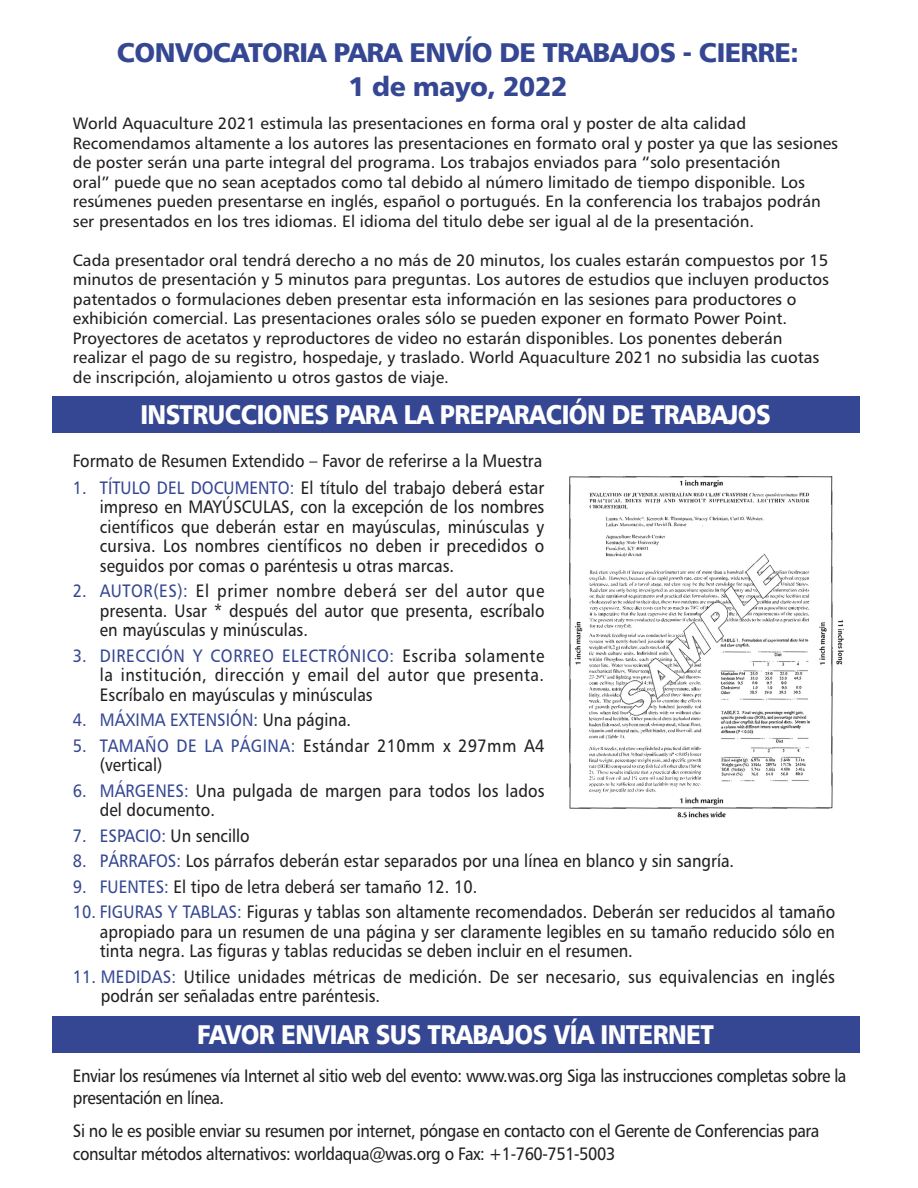
<style>
.page{position:relative;width:918px;height:1188px;background:#fff}
.page>*{position:absolute;margin:0;border:0;box-sizing:border-box;transform-origin:0 0}
.t1{font:27px "Humanist 777 BT Black B";letter-spacing:-.025em;color:#fff;scale:.9 1}
.t2{font:27px/34.5px "Humanist 777 BT Black B";letter-spacing:-.025em;color:#354792;text-align:center}
.t3{font:18px/19.5px "Humanist 777 BT Roman B";color:#231f20;text-align:justify;scale:.9 1}
.t4{font:18px/22.5px "Humanist 777 BT Roman B";letter-spacing:-.025em;color:#231f20;scale:.9 1}
.t5{font:18px/19.5px "Humanist 777 BT Roman B";letter-spacing:.025em;color:#231f20;scale:.9 1}
.t6{font:18px "Humanist 777 BT Roman B";color:#354792;scale:.9 1}
.t7{font:16.5px/19.5px "Humanist 777 BT Roman B";color:#231f20}
.s1{color:#354792}
.s2{color:#231f20}
</style>
<div class="page">
<div style="left:52px;top:397px;width:808px;height:36px;background:#354792"></div>
<div style="left:52px;top:1016px;width:808px;height:37px;background:#354792"></div>
<img style="left:569px;top:476px;width:275px;height:342px">
<h1 class="t2" style="left:117px;top:34px;width:683px">CONVOCATORIA PARA ENVÍO DE TRABAJOS - CIERRE:<br>1 de mayo, 2022</h1>
<p class="t7" style="left:73px;top:114px;width:767px">World Aquaculture 2021 estimula las presentaciones en forma oral y poster de alta calidad Recomendamos altamente a los autores las presentaciones en formato oral y poster ya que las sesiones de poster serán una parte integral del programa. Los trabajos enviados para “solo presentación<br>oral” puede que no sean aceptados como tal debido al número limitado de tiempo disponible. Los resúmenes pueden presentarse en inglés, español o portugués. En la conferencia los trabajos podrán ser presentados en los tres idiomas. El idioma del titulo debe ser igual al de la presentación.</p>
<p class="t7" style="left:73px;top:250px;width:758px">Cada presentador oral tendrá derecho a no más de 20 minutos, los cuales estarán compuestos por 15 minutos de presentación y 5 minutos para preguntas. Los autores de estudios que incluyen productos patentados o formulaciones deben presentar esta información en las sesiones para productores o exhibición comercial. Las presentaciones orales sólo se pueden exponer en formato Power Point.<br>Proyectores de acetatos y reproductores de video no estarán disponibles. Los ponentes deberán realizar el pago de su registro, hospedaje, y traslado. World Aquaculture 2021 no subsidia las cuotas de inscripción, alojamiento u otros gastos de viaje.</p>
<h1 class="t1" style="left:140px;top:398px;width:702px">INSTRUCCIONES PARA LA PREPARACIÓN DE TRABAJOS</h1>
<p class="t3" style="left:73px;top:450px;width:523px">Formato de Resumen Extendido – Favor de referirse a la Muestra</p>
<p class="t3" style="left:100px;top:477px;width:495px;text-indent:-27px"><span class="s1">1. TÍTULO DEL DOCUMENTO:</span> El título del trabajo deberá estar impreso en MAYÚSCULAS, con la excepción de los nombres científicos que deberán estar en mayúsculas, minúsculas y cursiva. Los nombres científicos no deben ir precedidos o seguidos por comas o paréntesis u otras marcas.</p>
<p class="t3" style="left:100px;top:581px;width:496px;text-indent:-27px"><span class="s1">2. AUTOR(ES):</span> El primer nombre deberá ser del autor que presenta. Usar * después del autor que presenta, escríbalo en mayúsculas y minúsculas.</p>
<p class="t3" style="left:100px;top:645px;width:495px;text-indent:-27px"><span class="s1">3. DIRECCIÓN Y CORREO ELECTRÓNICO:</span> Escriba solamente la institución, dirección y email del autor que presenta.<br>Escríbalo en mayúsculas y minúsculas</p>
<p class="t6" style="left:73px;top:709px;width:311px">4. MÁXIMA EXTENSIÓN: <span class="s2">Una página.</span></p>
<p class="t5" style="left:100px;top:735px;width:495px;text-indent:-27px"><span class="s1">5. TAMAÑO DE LA PÁGINA:</span> Estándar 210mm x 297mm A4 (vertical)</p>
<p class="t3" style="left:100px;top:780px;width:496px;text-indent:-27px"><span class="s1">6. MÁRGENES:</span> Una pulgada de margen para todos los lados del documento.</p>
<p class="t6" style="left:73px;top:824px;width:198px">7. ESPACIO: <span class="s2">Un sencillo</span></p>
<p class="t3" style="left:73px;top:851px;width:736px"><span class="s1">8. PÁRRAFOS:</span> Los párrafos deberán estar separados por una línea en blanco y sin sangría.</p>
<p class="t3" style="left:73px;top:876px;width:451px"><span class="s1">9. FUENTES:</span> El tipo de letra deberá ser tamaño 12. 10.</p>
<p class="t3" style="left:100px;top:902px;width:819px;text-indent:-27px"><span class="s1">10. FIGURAS Y TABLAS:</span> Figuras y tablas son altamente recomendados. Deberán ser reducidos al tamaño apropiado para un resumen de una página y ser claramente legibles en su tamaño reducido sólo en tinta negra. Las figuras y tablas reducidas se deben incluir en el resumen.</p>
<p class="t3" style="left:101px;top:966px;width:817px;text-indent:-28px"><span class="s1">11. MEDIDAS:</span> Utilice unidades métricas de medición. De ser necesario, sus equivalencias en inglés podrán ser señaladas entre paréntesis.</p>
<h1 class="t1" style="left:197px;top:1018px;width:576px">FAVOR ENVIAR SUS TRABAJOS VÍA INTERNET</h1>
<p class="t4" style="left:73px;top:1064px;width:861px">Enviar los resúmenes vía Internet al sitio web del evento: www.was.org Siga las instrucciones completas sobre la presentación en línea.</p>
<p class="t4" style="left:73px;top:1120px;width:831px">Si no le es posible enviar su resumen por internet, póngase en contacto con el Gerente de Conferencias para consultar métodos alternativos: worldaqua@was.org o Fax: +1-760-751-5003</p>
</div>
